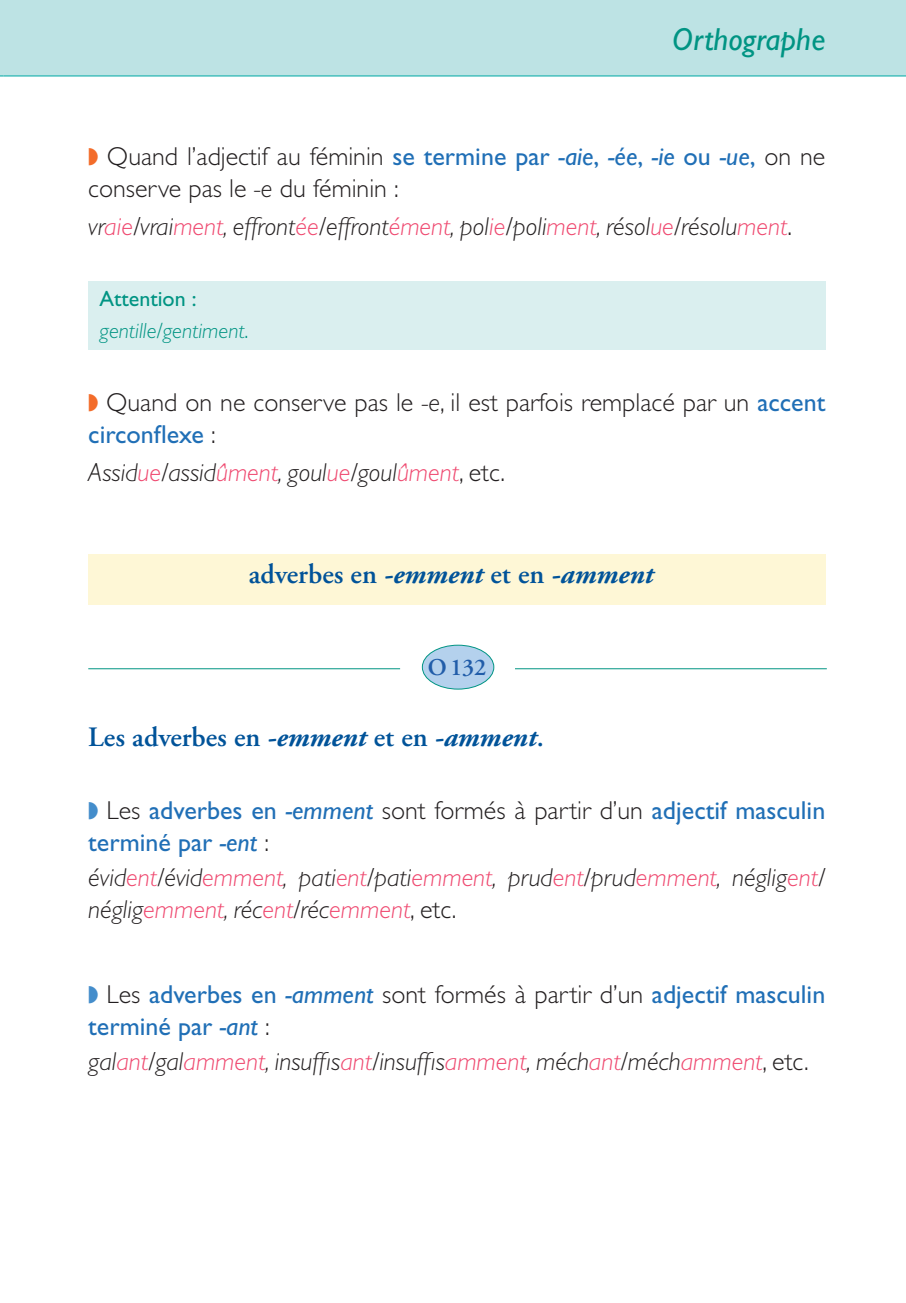
<style>
.page{position:relative;width:906px;height:1303px;background:#fff}
.page>*{position:absolute;margin:0;border:0;box-sizing:border-box;transform-origin:0 0}
.t1{font:italic 32px "Gill Sans";color:#009483}
.t2{font:600 28px "Adobe Garamond";color:#015399}
.t3{font:italic 300 26px/32px "Gill Sans";color:#231f20}
.t4{font:300 26px/32px "Gill Sans";color:#231f20}
.t5{font:26px/32px "Gill Sans";color:#206fb6}
.t6{font:600 24px "Adobe Garamond";color:#215da9}
.t7{font:italic 300 22px/31.6px "Gill Sans";color:#009483}
.s1{color:#f36c2a}
.s2{font-weight:400;color:#206fb6}
.s3{font-weight:400;font-style:italic;color:#206fb6}
.s4{font-style:italic}
.s5{color:#ef486f}
.s6{font-style:normal}
.s7{font-weight:400;font-style:normal}
.s8{font-weight:700;font-style:italic}
.s9{color:#448dcb}
.s10{font-weight:300;color:#231f20}
</style>
<div class="page">
<hr style="left:0;top:0;width:3px;height:76px;background:#bde3e4">
<div style="left:3px;top:0;width:903px;height:76px;background:#bde3e4"></div>
<hr style="left:3px;top:75px;width:903px;height:1px;background:#00a9a5">
<div style="left:88px;top:554px;width:737px;height:51px;background:#fef7d6"></div>
<div style="left:88px;top:281px;width:737px;height:68px;background:#daefef"></div>
<hr style="left:88px;top:668px;width:312px;height:1px;background:#009483">
<hr style="left:515px;top:668px;width:312px;height:1px;background:#009483">
<div style="left:422px;top:645px;width:72px;height:44px;background:#b4d1ed;border-radius:50%"></div>
<div style="left:422px;top:645px;width:72px;height:44px;border:1px solid #009483;border-radius:50%"></div>
<p class="t1" style="left:672px;top:21px;width:155px">Orthographe</p>
<p class="t4" style="left:88px;top:140px;width:739px"><span class="s1">◗</span> Quand l’adjectif au féminin <span class="s2">se termine par</span> <span class="s3">-aie</span><span class="s2">,</span> <span class="s3">-ée</span><span class="s2">,</span> <span class="s3">-ie</span> <span class="s2">ou</span> <span class="s3">-ue</span><span class="s2">,</span> on ne conserve pas le <span class="s4">-e</span> du féminin :</p>
<p class="t3" style="left:88px;top:210px;width:705px">vr<span class="s5">aie</span>/vrai<span class="s5">ment</span>, effront<span class="s5">ée</span>/effront<span class="s5">ément</span>, pol<span class="s5">ie</span>/poli<span class="s5">ment</span>, résol<span class="s5">ue</span>/résolu<span class="s5">ment</span><span class="s6">.</span></p>
<p class="t7" style="left:100px;top:283px;width:150px"><span class="s7">Attention : </span>gentille<span class="s6">/</span>gentiment<span class="s6">.</span></p>
<p class="t4" style="left:88px;top:387px;width:739px"><span class="s1">◗</span> Quand on ne conserve pas le <span class="s4">-e</span>, il est parfois remplacé par un <span class="s2">accent circonflexe</span> :</p>
<p class="t3" style="left:88px;top:456px;width:418px">Assid<span class="s5">ue</span>/assid<span class="s5">ûment</span>, goul<span class="s5">ue</span>/goul<span class="s5">ûment</span><span class="s6">, etc.</span></p>
<p class="t2" style="left:249px;top:559px;width:406px">adverbes en <span class="s8">-emment</span> et en <span class="s8">-amment</span></p>
<p class="t6" style="left:428px;top:654px;width:60px">O 132</p>
<p class="t2" style="left:88px;top:721px;width:457px">Les adverbes en <span class="s8">-emment</span> et en <span class="s8">-amment</span>.</p>
<p class="t5" style="left:88px;top:794px;width:739px"><span class="s9">◗</span> <span class="s10">Les</span> adverbes en <span class="s4">-emment</span> <span class="s10">sont formés à partir d’un</span> adjectif masculin terminé par <span class="s4">-ent</span> <span class="s10">:</span></p>
<p class="t3" style="left:88px;top:861px;width:739px">évid<span class="s5">ent</span>/évid<span class="s5">emment</span>, pati<span class="s5">ent</span>/pati<span class="s5">emment</span>, prud<span class="s5">ent</span>/prud<span class="s5">emment</span>, néglig<span class="s5">ent</span>/ néglig<span class="s5">emment</span>, réc<span class="s5">ent</span>/réc<span class="s5">emment</span><span class="s6">, etc.</span></p>
<p class="t5" style="left:88px;top:978px;width:739px"><span class="s9">◗</span> <span class="s10">Les</span> adverbes en <span class="s4">-amment</span> <span class="s10">sont formés à partir d’un</span> adjectif masculin terminé par <span class="s4">-ant</span> <span class="s10">:</span></p>
<p class="t3" style="left:88px;top:1045px;width:722px">gal<span class="s5">ant</span>/gal<span class="s5">amment</span>, insuffis<span class="s5">ant</span>/insuffis<span class="s5">amment</span>, méch<span class="s5">ant</span>/méch<span class="s5">amment</span><span class="s6">, etc.</span></p>
</div>
